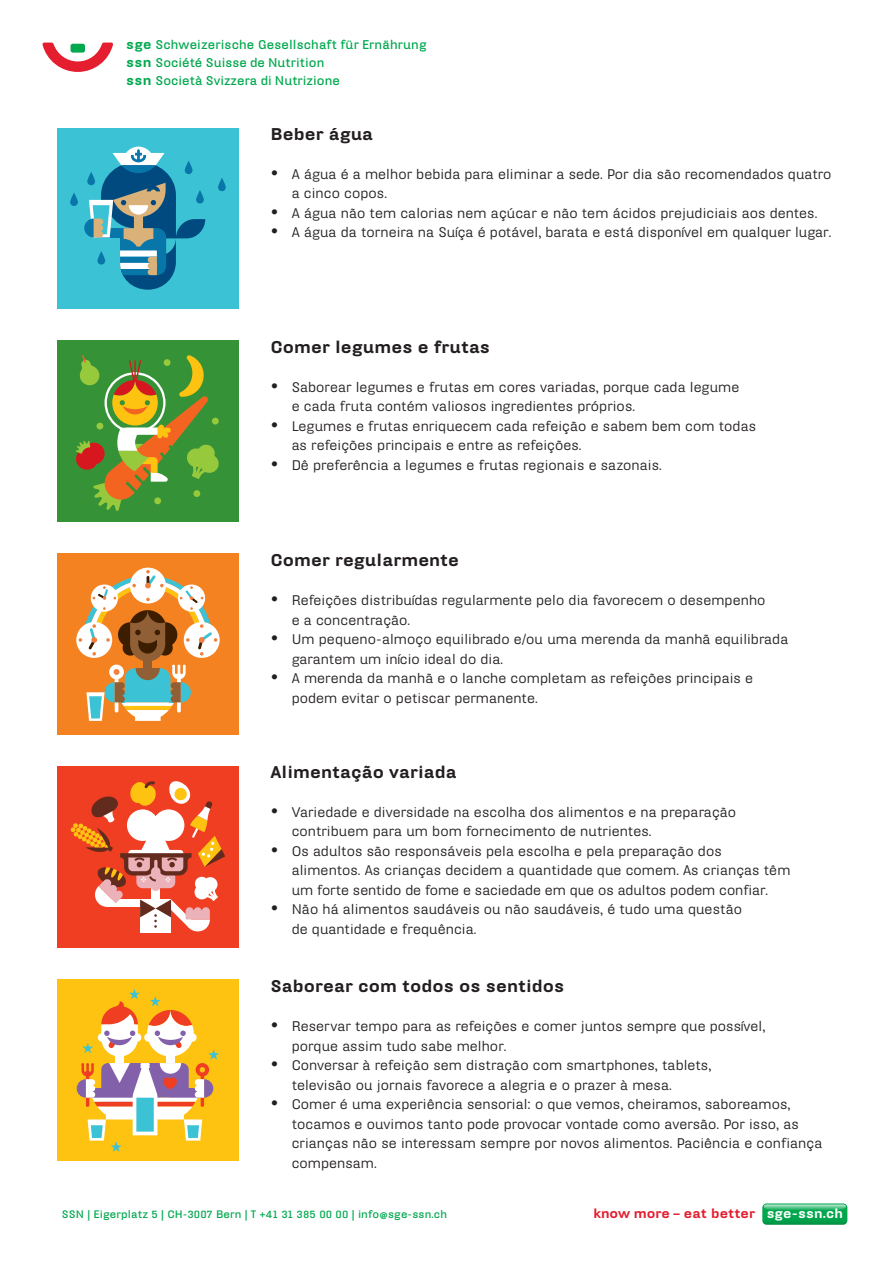
<style>
.page{position:relative;width:893px;height:1263px;background:#fff}
.page>*{position:absolute;margin:0;border:0;box-sizing:border-box;transform-origin:0 0}
.t1{font:900 16.5px "Hydra Text";letter-spacing:.005em;color:#231f20}
.t2{font:13.5px/19.5px "Hydra Text";letter-spacing:.005em;color:#231f20}
.t3{font:900 12.75px "Hydra Text";letter-spacing:.01em;color:#e41d2f}
.t4{font:700 12.3px/18px "Hydra Text";letter-spacing:.005em;color:#00a84e}
.t5{font:700 10.5px "Hydra Text";letter-spacing:.01em;color:#00a84e}
.s1{font-weight:900;font-size:13.05px}
.s2{font-size:25.5px}
.s3{color:#fff}
</style>
<div class="page">
<div style="left:57px;top:128px;width:182px;height:181px;background:#3bc2d5"></div>
<svg style="left:218px;top:178px;width:8px;height:13px"></svg>
<svg style="left:70px;top:192px;width:8px;height:14px"></svg>
<svg style="left:84px;top:147px;width:121px;height:143px"></svg>
<div style="left:57px;top:341px;width:182px;height:181px;background:#369237"></div>
<svg style="left:76px;top:355px;width:143px;height:156px"></svg>
<div style="left:212px;top:418px;width:7px;height:6px;background:#97c93c;border-radius:50%"></div>
<div style="left:193px;top:490px;width:7px;height:7px;background:#97c93c;border-radius:50%"></div>
<div style="left:57px;top:554px;width:182px;height:181px;background:#f58220"></div>
<div style="left:130px;top:568px;width:36px;height:35px;background:#fff;border-radius:50%"></div>
<svg style="left:76px;top:622px;width:36px;height:36px"></svg>
<svg style="left:184px;top:622px;width:36px;height:36px"></svg>
<svg style="left:79px;top:570px;width:138px;height:151px"></svg>
<div style="left:57px;top:767px;width:182px;height:181px;background:#ef3e22"></div>
<div style="left:140px;top:899px;width:31px;height:34px;background:#fff"></div>
<svg style="left:70px;top:781px;width:155px;height:150px"></svg>
<div style="left:57px;top:980px;width:182px;height:181px;background:#fec210"></div>
<svg style="left:77px;top:989px;width:142px;height:163px"></svg>
<div style="left:136px;top:1098px;width:18px;height:33px;background:#3bc2d5"></div>
<svg style="left:43px;top:43px;width:70px;height:29px"></svg>
<svg style="left:762px;top:1203px;width:85px;height:22px;background:#23af64"></svg>
<p class="t4" style="left:126px;top:35px;width:302px"><span class="s1">sge</span> Schweizerische Gesellschaft für Ernährung <span class="s1">ssn</span> Société Suisse de Nutrition<br><span class="s1">ssn</span> Società Svizzera di Nutrizione</p>
<p class="t1" style="left:270px;top:123px;width:104px">Beber água</p>
<p class="t2" style="left:292px;top:164px;width:541px;text-indent:-21px"><span class="s2">•</span> A água é a melhor bebida para eliminar a sede. Por dia são recomendados quatro a cinco copos.</p>
<p class="t2" style="left:270px;top:203px;width:548px"><span class="s2">•</span> A água não tem calorias nem açúcar e não tem ácidos prejudiciais aos dentes.</p>
<p class="t2" style="left:270px;top:223px;width:562px"><span class="s2">•</span> A água da torneira na Suíça é potável, barata e está disponível em qualquer lugar.</p>
<p class="t1" style="left:270px;top:336px;width:221px">Comer legumes e frutas</p>
<p class="t2" style="left:270px;top:377px;width:470px"><span class="s2">•</span> Saborear legumes e frutas em cores variadas, porque cada legume</p>
<p class="t2" style="left:292px;top:396px;width:345px">e cada fruta contém valiosos ingredientes próprios.</p>
<p class="t2" style="left:292px;top:416px;width:466px;text-indent:-21px"><span class="s2">•</span> Legumes e frutas enriquecem cada refeição e sabem bem com todas as refeições principais e entre as refeições.</p>
<p class="t2" style="left:270px;top:455px;width:393px"><span class="s2">•</span> Dê preferência a legumes e frutas regionais e sazonais.</p>
<p class="t1" style="left:270px;top:550px;width:190px">Comer regularmente</p>
<p class="t2" style="left:292px;top:590px;width:475px;text-indent:-21px"><span class="s2">•</span> Refeições distribuídas regularmente pelo dia favorecem o desempenho e a concentração.</p>
<p class="t2" style="left:292px;top:629px;width:498px;text-indent:-21px"><span class="s2">•</span> Um pequeno-almoço equilibrado e/ou uma merenda da manhã equilibrada garantem um início ideal do dia.</p>
<p class="t2" style="left:292px;top:668px;width:463px;text-indent:-21px"><span class="s2">•</span> A merenda da manhã e o lanche completam as refeições principais e podem evitar o petiscar permanente.</p>
<p class="t1" style="left:270px;top:761px;width:188px">Alimentação variada</p>
<p class="t2" style="left:270px;top:802px;width:467px"><span class="s2">•</span> Variedade e diversidade na escolha dos alimentos e na preparação</p>
<p class="t2" style="left:292px;top:821px;width:361px">contribuem para um bom fornecimento de nutrientes.</p>
<p class="t2" style="left:270px;top:841px;width:453px"><span class="s2">•</span> Os adultos são responsáveis pela escolha e pela preparação dos</p>
<p class="t2" style="left:292px;top:860px;width:500px">alimentos. As crianças decidem a quantidade que comem. As crianças têm</p>
<p class="t2" style="left:292px;top:880px;width:478px">um forte sentido de fome e saciedade em que os adultos podem confiar.</p>
<p class="t2" style="left:270px;top:899px;width:473px"><span class="s2">•</span> Não há alimentos saudáveis ou não saudáveis, é tudo uma questão</p>
<p class="t2" style="left:292px;top:919px;width:186px">de quantidade e frequência.</p>
<p class="t1" style="left:270px;top:975px;width:296px">Saborear com todos os sentidos</p>
<p class="t2" style="left:292px;top:1016px;width:475px;text-indent:-21px"><span class="s2">•</span> Reservar tempo para as refeições e comer juntos sempre que possível, porque assim tudo sabe melhor.</p>
<p class="t2" style="left:292px;top:1055px;width:421px;text-indent:-21px"><span class="s2">•</span> Conversar à refeição sem distração com smartphones, tablets, televisão ou jornais favorece a alegria e o prazer à mesa.</p>
<p class="t2" style="left:270px;top:1094px;width:522px"><span class="s2">•</span> Comer é uma experiência sensorial: o que vemos, cheiramos, saboreamos,</p>
<p class="t2" style="left:292px;top:1114px;width:508px">tocamos e ouvimos tanto pode provocar vontade como aversão. Por isso, as</p>
<p class="t2" style="left:292px;top:1133px;width:532px">crianças não se interessam sempre por novos alimentos. Paciência e confiança compensam.</p>
<p class="t5" style="left:62px;top:1207px;width:387px">SSN | Eigerplatz 5 | CH-3007 Bern | T +41 31 385 00 00 | info@sge-ssn.ch</p>
<p class="t3" style="left:593px;top:1205px;width:251px">know more – eat better <span class="s3">sge-ssn.ch</span></p>
</div>
